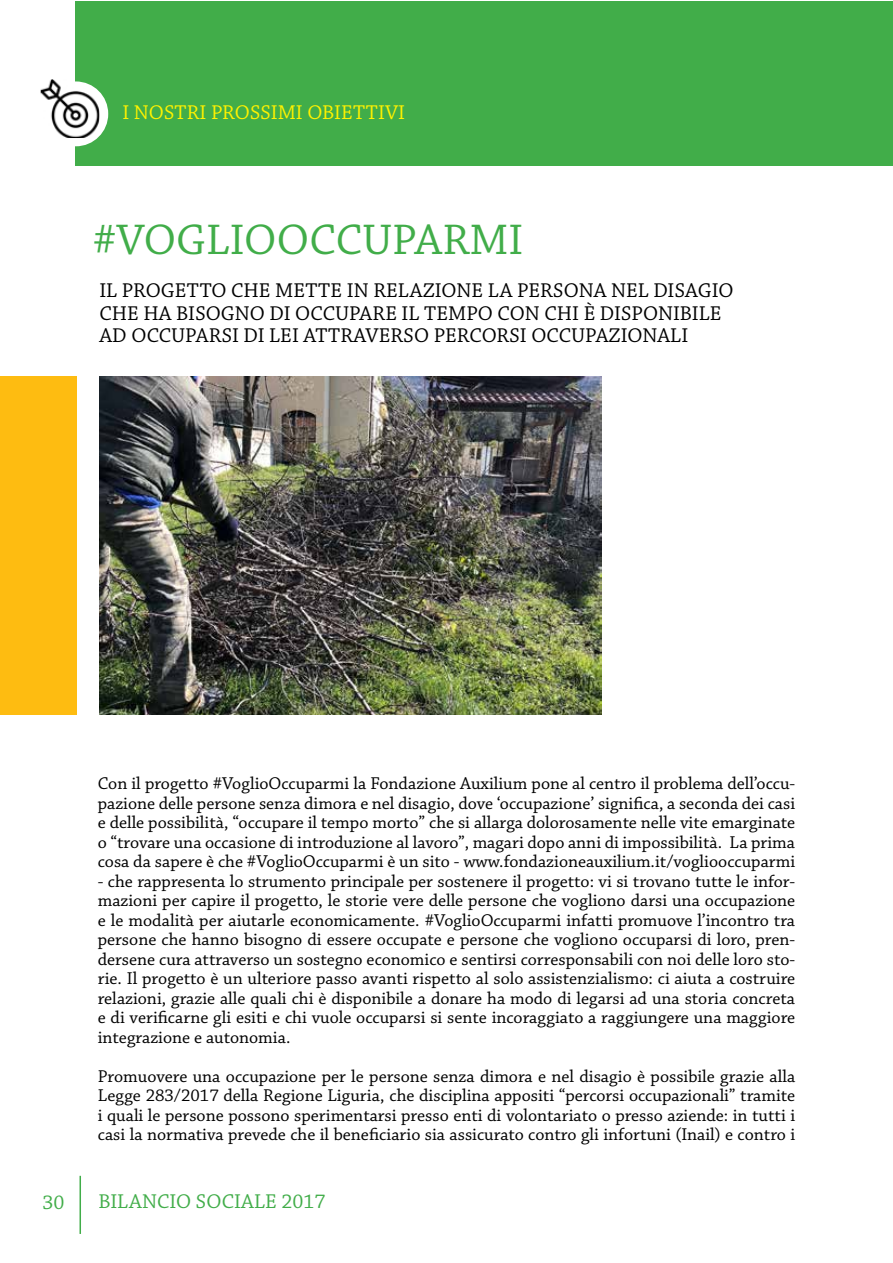
<style>
.page{position:relative;width:893px;height:1263px;background:#fff}
.page>*{position:absolute;margin:0;border:0;box-sizing:border-box;transform-origin:0 0}
.t1{font:45px "Chaparral Pro";color:#41ad49}
.t2{font:21px/22.5px "Chaparral Pro";color:#000}
.t3{font:21px "Chaparral Pro";letter-spacing:.005em;color:#fff200}
.t4{font:21px "Chaparral Pro";letter-spacing:.005em;color:#41ad49}
.t5{font:18px/19.5px "Chaparral Pro";color:#000;text-align:justify}
</style>
<div class="page">
<div style="left:76px;top:1px;width:817px;height:164px;background:#41ad49"></div>
<div style="left:43px;top:81px;width:65px;height:65px;background:#fff;border-radius:50%"></div>
<img style="left:41px;top:79px;width:58px;height:59px">
<img style="left:99px;top:376px;width:502px;height:339px">
<div style="left:0;top:376px;width:76px;height:339px;background:#febc11"></div>
<hr style="left:80px;top:1176px;width:1px;height:58px;background:#41ad49">
<p class="t3" style="left:122px;top:101px;width:284px">I NOSTRI PROSSIMI OBIETTIVI</p>
<h1 class="t1" style="left:93px;top:215px;width:432px">#VOGLIOOCCUPARMI</h1>
<p class="t2" style="left:99px;top:280px;width:636px">IL PROGETTO CHE METTE IN RELAZIONE LA PERSONA NEL DISAGIO<br>CHE HA BISOGNO DI OCCUPARE IL TEMPO CON CHI È DISPONIBILE<br>AD OCCUPARSI DI LEI ATTRAVERSO PERCORSI OCCUPAZIONALI</p>
<p class="t5" style="left:98px;top:774px;width:699px">Con il progetto #VoglioOccuparmi la Fondazione Auxilium pone al centro il problema dell’occu&shy;pazione delle persone senza dimora e nel disagio, dove ‘occupazione’ significa, a seconda dei casi e delle possibilità, “occupare il tempo morto” che si allarga dolorosamente nelle vite emarginate o “trovare una occasione di introduzione al lavoro”, magari dopo anni di impossibilità. La prima cosa da sapere è che #VoglioOccuparmi è un sito - www.fondazioneauxilium.it/vogliooccuparmi</p>
<p class="t5" style="left:98px;top:872px;width:699px">- che rappresenta lo strumento principale per sostenere il progetto: vi si trovano tutte le infor&shy;mazioni per capire il progetto, le storie vere delle persone che vogliono darsi una occupazione e le modalità per aiutarle economicamente. #VoglioOccuparmi infatti promuove l’incontro tra persone che hanno bisogno di essere occupate e persone che vogliono occuparsi di loro, pren&shy;dersene cura attraverso un sostegno economico e sentirsi corresponsabili con noi delle loro sto&shy;rie. Il progetto è un ulteriore passo avanti rispetto al solo assistenzialismo: ci aiuta a costruire relazioni, grazie alle quali chi è disponibile a donare ha modo di legarsi ad una storia concreta e di verificarne gli esiti e chi vuole occuparsi si sente incoraggiato a raggiungere una maggiore integrazione e autonomia.</p>
<p class="t5" style="left:98px;top:1067px;width:699px">Promuovere una occupazione per le persone senza dimora e nel disagio è possibile grazie alla Legge 283/2017 della Regione Liguria, che disciplina appositi “percorsi occupazionali” tramite i quali le persone possono sperimentarsi presso enti di volontariato o presso aziende: in tutti i casi la normativa prevede che il beneficiario sia assicurato contro gli infortuni (Inail) e contro i</p>
<p class="t4" style="left:43px;top:1191px;width:24px">30</p>
<p class="t4" style="left:98px;top:1189px;width:229px">BILANCIO SOCIALE 2017</p>
</div>
